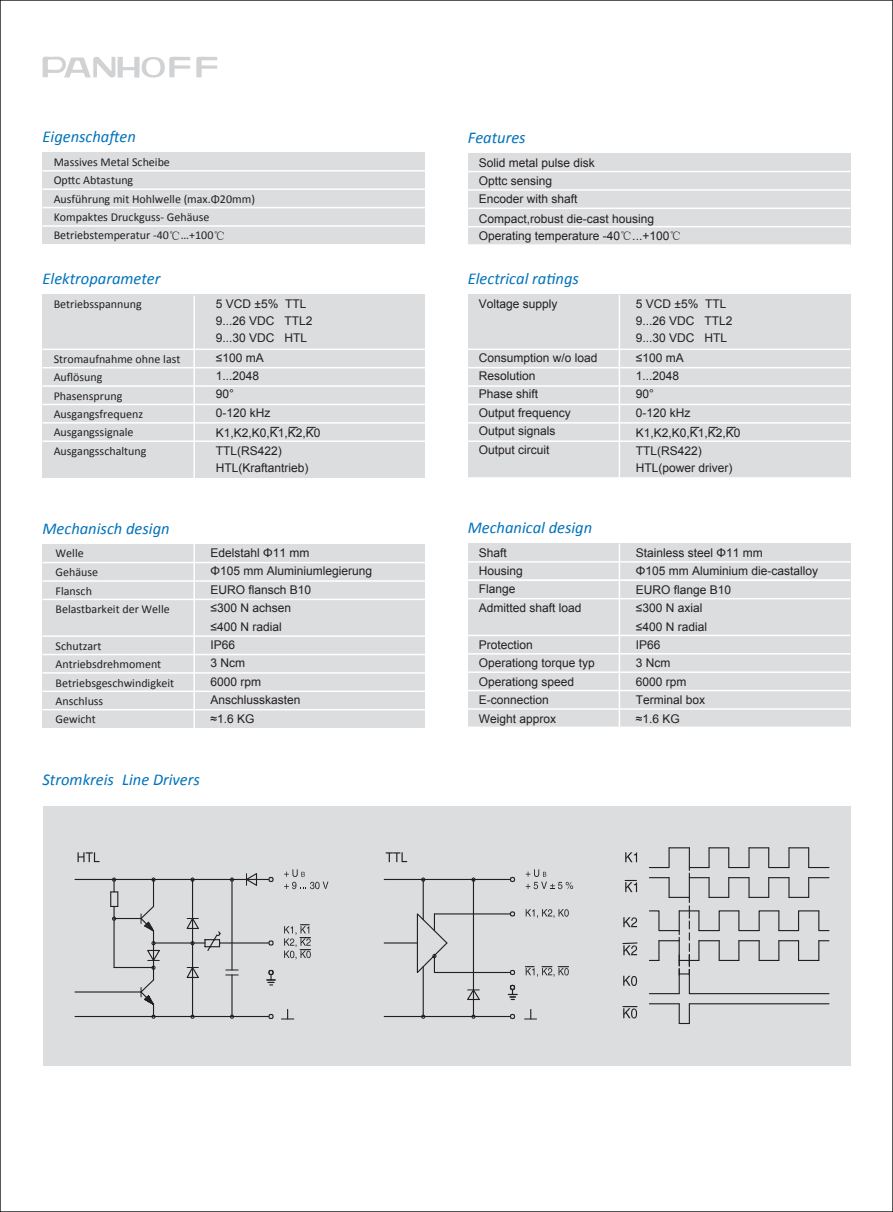
<style>
.page{position:relative;width:893px;height:1212px;background:#fff}
.page>*{position:absolute;margin:0;border:0;box-sizing:border-box;transform-origin:0 0}
.t1{font:italic 16.5px "Calibri";color:#0072bc}
.t2{font:12px/18.5px "Arial";color:#231f20}
.t3{font:12px/18.5px "Calibri";color:#231f20}
.s1{font-family:"Sim Hei"}
</style>
<div class="page">
<div style="left:43px;top:295px;width:382px;height:183px;background:#dcdddf"></div>
<hr style="left:43px;top:349px;width:382px;height:1px;background:#fff">
<hr style="left:43px;top:367px;width:382px;height:1px;background:#fff">
<hr style="left:43px;top:404px;width:382px;height:1px;background:#fff">
<hr style="left:43px;top:422px;width:382px;height:2px;background:#fff">
<hr style="left:43px;top:440px;width:382px;height:2px;background:#fff">
<hr style="left:43px;top:385px;width:382px;height:2px;background:#fff">
<div style="left:43px;top:806px;width:807px;height:259px;background:#dcdddf"></div>
<svg style="left:196px;top:57px;width:21px;height:20px"></svg>
<svg style="left:42px;top:56px;width:148px;height:22px"></svg>
<svg style="left:623px;top:1006px;width:14px;height:12px"></svg>
<hr style="left:689px;top:1003px;width:140px;height:1px;background:#231f20">
<svg style="left:679px;top:1004px;width:11px;height:20px"></svg>
<hr style="left:649px;top:1003px;width:30px;height:1px;background:#231f20">
<svg style="left:622px;top:847px;width:208px;height:147px"></svg>
<hr style="left:193px;top:296px;width:2px;height:183px;background:#fff">
<div style="left:43px;top:544px;width:382px;height:184px;background:#dcdddf"></div>
<hr style="left:43px;top:580px;width:382px;height:2px;background:#fff">
<hr style="left:43px;top:562px;width:382px;height:1px;background:#fff">
<hr style="left:43px;top:599px;width:382px;height:1px;background:#fff">
<hr style="left:43px;top:635px;width:382px;height:2px;background:#fff">
<hr style="left:43px;top:654px;width:382px;height:1px;background:#fff">
<hr style="left:43px;top:672px;width:382px;height:2px;background:#fff">
<hr style="left:43px;top:690px;width:382px;height:2px;background:#fff">
<hr style="left:43px;top:709px;width:382px;height:1px;background:#fff">
<hr style="left:193px;top:544px;width:2px;height:184px;background:#fff">
<div style="left:468px;top:295px;width:382px;height:183px;background:#dcdddf"></div>
<hr style="left:468px;top:349px;width:382px;height:1px;background:#fff">
<hr style="left:468px;top:367px;width:382px;height:1px;background:#fff">
<hr style="left:468px;top:385px;width:382px;height:2px;background:#fff">
<hr style="left:468px;top:404px;width:382px;height:1px;background:#fff">
<hr style="left:468px;top:422px;width:382px;height:2px;background:#fff">
<hr style="left:468px;top:440px;width:382px;height:2px;background:#fff">
<hr style="left:468px;top:477px;width:382px;height:2px;background:#fff">
<hr style="left:619px;top:295px;width:1px;height:183px;background:#fff">
<div style="left:468px;top:153px;width:382px;height:92px;background:#dcdddf"></div>
<hr style="left:468px;top:208px;width:382px;height:1px;background:#fff">
<hr style="left:468px;top:171px;width:382px;height:1px;background:#fff">
<hr style="left:468px;top:189px;width:382px;height:2px;background:#fff">
<hr style="left:468px;top:226px;width:382px;height:1px;background:#fff">
<hr style="left:468px;top:244px;width:382px;height:2px;background:#fff">
<div style="left:468px;top:543px;width:382px;height:184px;background:#dcdddf"></div>
<hr style="left:468px;top:561px;width:382px;height:2px;background:#fff">
<hr style="left:468px;top:598px;width:382px;height:1px;background:#fff">
<hr style="left:468px;top:579px;width:382px;height:2px;background:#fff">
<hr style="left:468px;top:635px;width:382px;height:1px;background:#fff">
<hr style="left:468px;top:653px;width:382px;height:1px;background:#fff">
<hr style="left:468px;top:671px;width:382px;height:2px;background:#fff">
<hr style="left:468px;top:690px;width:382px;height:1px;background:#fff">
<hr style="left:468px;top:708px;width:382px;height:2px;background:#fff">
<hr style="left:619px;top:543px;width:1px;height:184px;background:#fff">
<hr style="left:473px;top:879px;width:1px;height:137px;background:#231f20">
<hr style="left:384px;top:1016px;width:126px;height:1px;background:#231f20">
<hr style="left:434px;top:972px;width:76px;height:1px;background:#231f20">
<svg style="left:421px;top:1014px;width:5px;height:5px"></svg>
<hr style="left:423px;top:967px;width:1px;height:49px;background:#231f20">
<hr style="left:384px;top:942px;width:33px;height:1px;background:#231f20">
<svg style="left:471px;top:1014px;width:5px;height:5px"></svg>
<svg style="left:416px;top:911px;width:65px;height:90px"></svg>
<svg style="left:508px;top:984px;width:9px;height:16px"></svg>
<svg style="left:509px;top:1013px;width:7px;height:7px"></svg>
<svg style="left:525px;top:1009px;width:12px;height:10px"></svg>
<svg style="left:509px;top:969px;width:7px;height:7px"></svg>
<svg style="left:525px;top:966px;width:44px;height:11px"></svg>
<hr style="left:384px;top:879px;width:126px;height:1px;background:#231f20">
<hr style="left:434px;top:913px;width:76px;height:1px;background:#231f20">
<svg style="left:421px;top:877px;width:5px;height:5px"></svg>
<svg style="left:386px;top:852px;width:21px;height:10px"></svg>
<svg style="left:471px;top:877px;width:5px;height:5px"></svg>
<hr style="left:423px;top:879px;width:1px;height:41px;background:#231f20">
<svg style="left:526px;top:869px;width:47px;height:20px"></svg>
<svg style="left:509px;top:876px;width:7px;height:7px"></svg>
<svg style="left:526px;top:909px;width:43px;height:9px"></svg>
<svg style="left:509px;top:911px;width:7px;height:6px"></svg>
<svg style="left:78px;top:852px;width:22px;height:10px"></svg>
<svg style="left:74px;top:869px;width:254px;height:151px"></svg>
<div style="left:43px;top:152px;width:382px;height:92px;background:#dcdddf"></div>
<hr style="left:43px;top:207px;width:382px;height:1px;background:#fff">
<hr style="left:43px;top:170px;width:382px;height:2px;background:#fff">
<hr style="left:43px;top:188px;width:382px;height:2px;background:#fff">
<hr style="left:43px;top:225px;width:382px;height:2px;background:#fff">
<h1 class="t1" style="left:43px;top:126px;width:95px">Eigenschaften</h1>
<h1 class="t1" style="left:468px;top:127px;width:59px">Features</h1>
<p class="t3" style="left:54px;top:152px;width:118px">Massives Metal Scheibe</p>
<p class="t2" style="left:479px;top:153px;width:118px">Solid metal pulse disk</p>
<p class="t3" style="left:54px;top:171px;width:81px">Opttc Abtastung</p>
<p class="t2" style="left:479px;top:172px;width:75px">Opttc sensing</p>
<p class="t3" style="left:54px;top:189px;width:203px">Ausführung mit Hohlwelle (max.Φ20mm)</p>
<p class="t2" style="left:479px;top:190px;width:100px">Encoder with shaft</p>
<p class="t3" style="left:54px;top:207px;width:173px">Kompaktes Druckguss- Gehäuse<br>Betriebstemperatur -40<span class="s1">℃</span>…+100<span class="s1">℃</span></p>
<p class="t2" style="left:479px;top:210px;width:204px;line-height:16.8px">Compact,robust die-cast housing<br>Operating temperature -40<span class="s1">℃</span>...+100<span class="s1">℃</span></p>
<h1 class="t1" style="left:43px;top:269px;width:119px">Elektroparameter</h1>
<p class="t3" style="left:54px;top:294px;width:90px">Betriebsspannung</p>
<p class="t3" style="left:54px;top:349px;width:128px">Stromaufnahme ohne last<br>Auflösung<br>Phasensprung<br>Ausgangsfrequenz<br>Ausgangssignale<br>Ausgangsschaltung</p>
<p class="t2" style="left:216px;top:295px;width:98px;line-height:17.1px">5 VCD ±5% TTL<br>9...26 VDC TTL2<br>9...30 VDC HTL</p>
<p class="t2" style="left:216px;top:348px;width:56px">≤100 mA<br>1...2048<br>90°<br>0-120 kHz</p>
<p class="t2" style="left:216px;top:442px;width:94px;line-height:17.4px">TTL(RS422)<br>HTL(Kraftantrieb)</p>
<p class="t2" style="left:216px;top:423px;width:106px">K1,K2,K0,K1,K2,K0</p>
<h1 class="t1" style="left:468px;top:269px;width:113px">Electrical ratings</h1>
<p class="t2" style="left:479px;top:295px;width:80px">Voltage supply</p>
<p class="t2" style="left:479px;top:348px;width:120px">Consumption w/o load<br>Resolution<br>Phase shift<br>Output frequency<br>Output signals<br>Output circuit</p>
<p class="t2" style="left:636px;top:295px;width:98px;line-height:17.1px">5 VCD ±5% TTL<br>9...26 VDC TTL2<br>9...30 VDC HTL</p>
<p class="t2" style="left:636px;top:348px;width:56px">≤100 mA<br>1...2048<br>90°<br>0-120 kHz</p>
<p class="t2" style="left:636px;top:442px;width:98px;line-height:17.4px">TTL(RS422)<br>HTL(power driver)</p>
<p class="t2" style="left:636px;top:423px;width:106px">K1,K2,K0,K1,K2,K0</p>
<h1 class="t1" style="left:43px;top:518px;width:129px">Mechanisch design</h1>
<p class="t3" style="left:56px;top:543px;width:44px">Welle<br>Gehäuse</p>
<p class="t3" style="left:56px;top:599px;width:116px">Belastbarkeit der Welle</p>
<p class="t3" style="left:56px;top:636px;width:120px">Schutzart<br>Antriebsdrehmoment<br>Betriebsgeschwindigkeit<br>Anschluss<br>Gewicht</p>
<p class="t3" style="left:56px;top:581px;width:38px">Flansch</p>
<p class="t2" style="left:211px;top:544px;width:163px">Edelstahl Φ11 mm<br>Φ105 mm Aluminiumlegierung<br>EURO flansch B10</p>
<p class="t2" style="left:211px;top:599px;width:82px">≤300 N achsen ≤400 N radial</p>
<p class="t2" style="left:211px;top:636px;width:26px">IP66</p>
<p class="t2" style="left:211px;top:654px;width:36px">3 Ncm</p>
<p class="t2" style="left:211px;top:672px;width:52px">6000 rpm</p>
<p class="t2" style="left:211px;top:691px;width:92px">Anschlusskasten</p>
<p class="t2" style="left:211px;top:709px;width:45px">≈1.6 KG</p>
<h1 class="t1" style="left:468px;top:517px;width:126px">Mechanical design</h1>
<p class="t2" style="left:479px;top:544px;width:104px">Shaft<br>Housing<br>Flange<br>Admitted shaft load</p>
<p class="t2" style="left:479px;top:636px;width:118px">Protection<br>Operationg torque typ<br>Operationg speed<br>E-connection<br>Weight approx</p>
<p class="t2" style="left:636px;top:544px;width:184px">Stainless steel Φ11 mm<br>Φ105 mm Aluminium die-castalloy<br>EURO flange B10</p>
<p class="t2" style="left:636px;top:599px;width:73px">≤300 N axial ≤400 N radial</p>
<p class="t2" style="left:636px;top:636px;width:26px">IP66</p>
<p class="t2" style="left:636px;top:654px;width:36px">3 Ncm</p>
<p class="t2" style="left:636px;top:672px;width:52px">6000 rpm</p>
<p class="t2" style="left:636px;top:691px;width:71px">Terminal box</p>
<p class="t2" style="left:636px;top:709px;width:45px">≈1.6 KG</p>
<h1 class="t1" style="left:43px;top:769px;width:159px">Stromkreis Line Drivers</h1>
</div>
